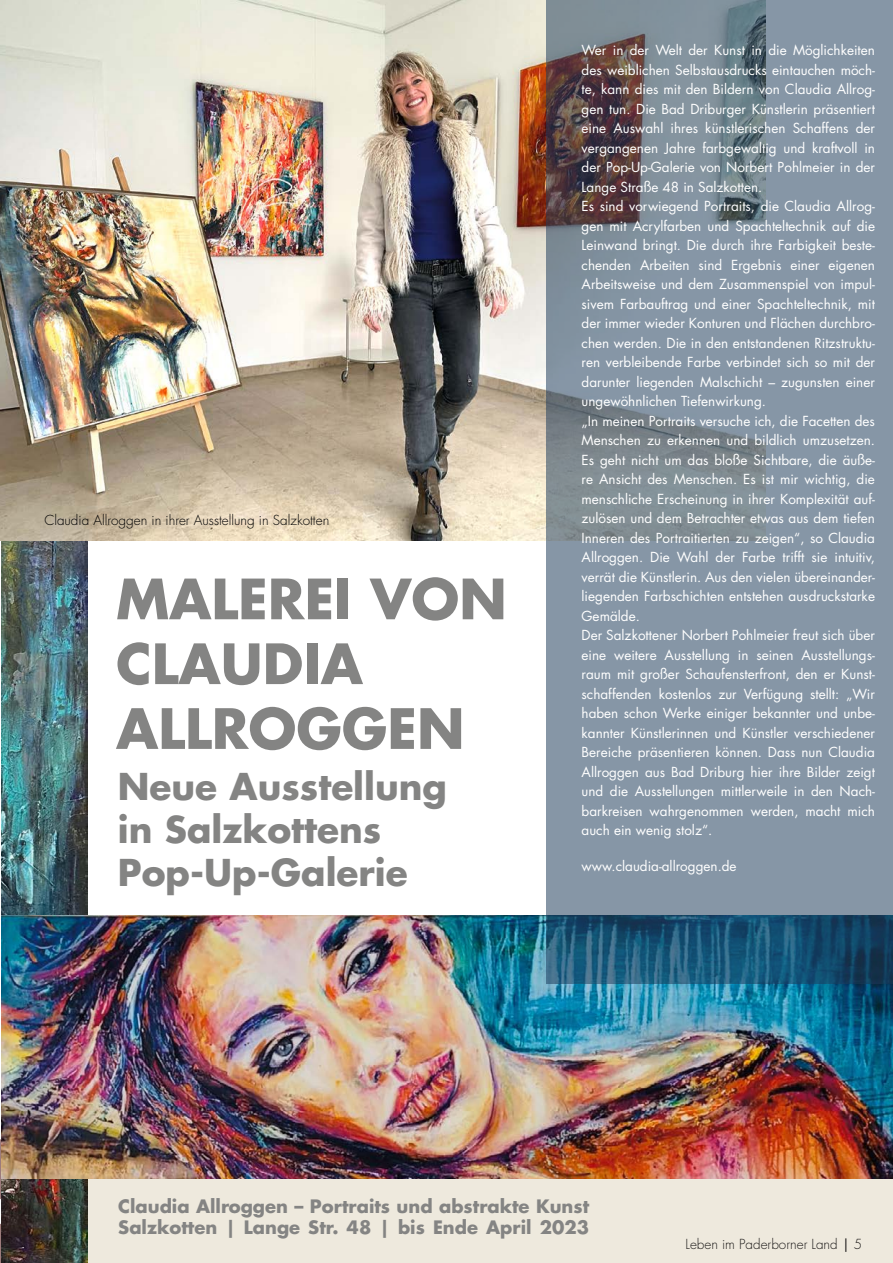
<style>
.page{position:relative;width:893px;height:1263px;background:#fff}
.page>*{position:absolute;margin:0;border:0;box-sizing:border-box;transform-origin:0 0}
.t1{font:700 54px/64.8px "Futura";color:#848483}
.t2{font:700 36px/43.2px "Futura";color:#848483}
.t3{font:700 18px/21.6px "Futura";color:#848483}
.t4{font:13.5px/19.5px "Futura";color:#fff}
.t5{font:300 13.5px "Futura";color:#000}
.t6{font:300 13.5px "Futura";color:#1e1c1b}
.s1{font-weight:400}
</style>
<div class="page">
<div style="left:77px;top:1170px;width:816px;height:93px;background:#eee9dd"></div>
<img style="left:1px;top:540px;width:86px;height:723px">
<img style="left:1px;top:916px;width:892px;height:262px">
<img style="left:0;top:0;width:547px;height:540px">
<svg style="left:547px;top:0;width:346px;height:984px;background:#798a99"></svg>
<p class="t5" style="left:44px;top:512px;width:286px">Claudia Allroggen in ihrer Ausstellung in Salzkotten</p>
<h1 class="t1" style="left:116px;top:566px;width:392px">MALEREI VON<br>CLAUDIA<br>ALLROGGEN</h1>
<h2 class="t2" style="left:118px;top:764px;width:331px">Neue Ausstellung in Salzkottens<br>Pop-Up-Galerie</h2>
<p class="t4" style="left:582px;top:41px;width:295px">Wer in der Welt der Kunst in die Möglichkeiten des weiblichen Selbstausdrucks eintauchen möch&shy;te, kann dies mit den Bildern von Claudia Allrog&shy;gen tun. Die Bad Driburger Künstlerin präsentiert eine Auswahl ihres künstlerischen Schaffens der vergangenen Jahre farbgewaltig und kraftvoll in der Pop-Up-Galerie von Norbert Pohlmeier in der Lange Straße 48 in Salzkotten.<br>Es sind vorwiegend Portraits, die Claudia Allrog&shy;gen mit Acrylfarben und Spachteltechnik auf die Leinwand bringt. Die durch ihre Farbigkeit beste&shy;chenden Arbeiten sind Ergebnis einer eigenen Arbeitsweise und dem Zusammenspiel von impul&shy;sivem Farbauftrag und einer Spachteltechnik, mit der immer wieder Konturen und Flächen durchbro&shy;chen werden. Die in den entstandenen Ritzstruktu&shy;ren verbleibende Farbe verbindet sich so mit der darunter liegenden Malschicht – zugunsten einer ungewöhnlichen Tiefenwirkung.<br>„In meinen Portraits versuche ich, die Facetten des Menschen zu erkennen und bildlich umzusetzen.<br>Es geht nicht um das bloße Sichtbare, die äuße&shy;re Ansicht des Menschen. Es ist mir wichtig, die menschliche Erscheinung in ihrer Komplexität auf&shy;zulösen und dem Betrachter etwas aus dem tiefen Inneren des Portraitierten zu zeigen“, so Claudia Allroggen. Die Wahl der Farbe trifft sie intuitiv, verrät die Künstlerin. Aus den vielen übereinander&shy;liegenden Farbschichten entstehen ausdruckstarke Gemälde.<br>Der Salzkottener Norbert Pohlmeier freut sich über eine weitere Ausstellung in seinen Ausstellungs&shy;raum mit großer Schaufensterfront, den er Kunst&shy;schaffenden kostenlos zur Verfügung stellt: „Wir haben schon Werke einiger bekannter und unbe&shy;kannter Künstlerinnen und Künstler verschiedener Bereiche präsentieren können. Dass nun Claudia Allroggen aus Bad Driburg hier ihre Bilder zeigt und die Ausstellungen mittlerweile in den Nach&shy;barkreisen wahrgenommen werden, macht mich auch ein wenig stolz“.</p>
<p class="t4" style="left:582px;top:856px;width:157px">www.claudia-allroggen.de</p>
<h3 class="t3" style="left:118px;top:1195px;width:472px">Claudia Allroggen – Portraits und abstrakte Kunst<br>Salzkotten | Lange Str. 48 | bis Ende April 2023</h3>
<p class="t6" style="left:686px;top:1235px;width:178px">Leben im Paderborner Land <span class="s1">|</span> 5</p>
</div>
